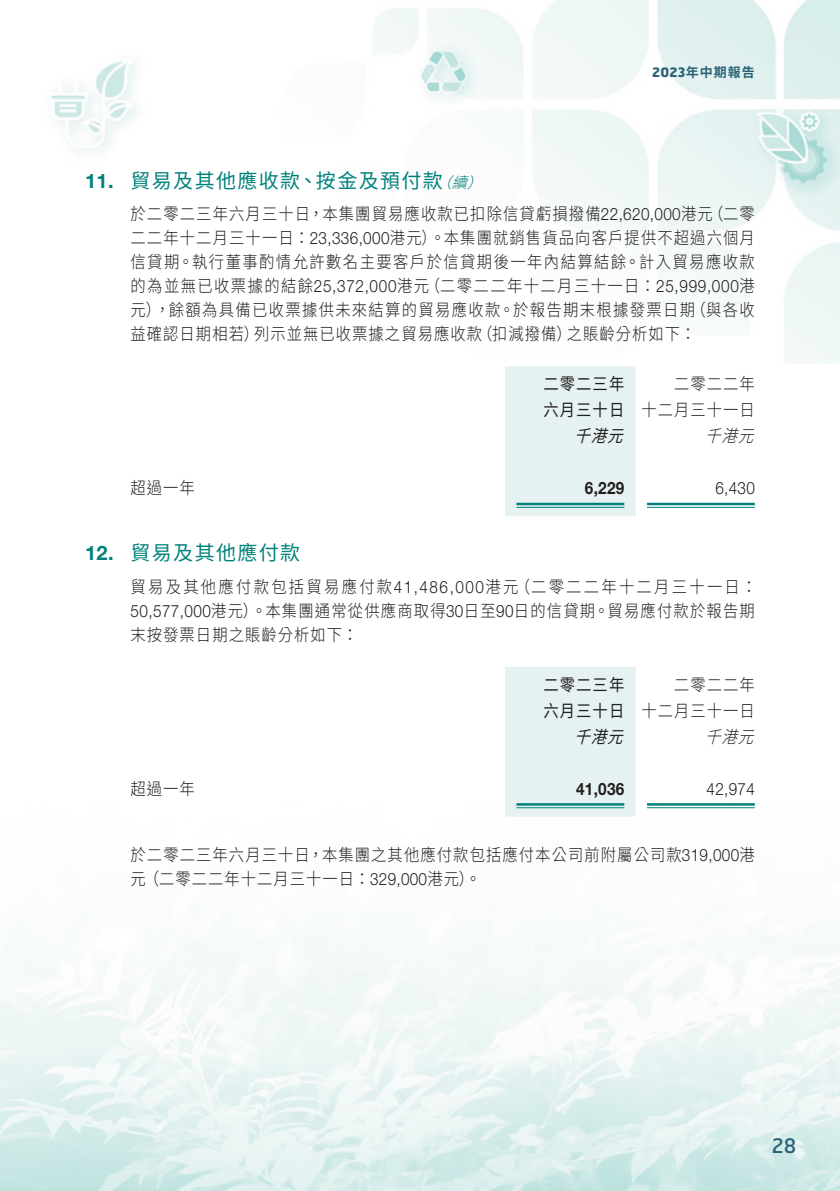
<style>
.page{position:relative;width:840px;height:1191px;background:#fff}
.page>*{position:absolute;margin:0;border:0;box-sizing:border-box;transform-origin:0 0}
.Heading_2{font:20px "Source Han Sans TC";letter-spacing:.07em;color:#00827c}
.Heading_2-2{font:700 20px "Helvetica Neue LT Std";color:#00827c}
.t1{font:20px "Hermes";color:#2b6376}
.Body_Text{font:300 17px/24px "Source Han Sans TC";letter-spacing:.075em;color:#231f20;scale:.9 1}
.Body_Text-2{font:300 17px "Source Han Sans TC";letter-spacing:.095em;color:#231f20;scale:.9 1}
.Body_Text-3{font:17px "Source Han Sans TC";letter-spacing:.07em;color:#231f20;scale:.9 1}
.Body_Text-4{font:300 17px "Source Han Sans TC";letter-spacing:.15em;color:#231f20;scale:.9 1}
.Body_Text-5{font:300 17px "Helvetica Neue LT Std";letter-spacing:.02em;color:#231f20;scale:.9 1}
.Body_Text-6{font:700 17px "Helvetica Neue LT Std";letter-spacing:.02em;color:#231f20;scale:.9 1}
.Body_Text-7{font:italic 300 17px "Source Han Sans TC";color:#231f20;scale:.9 1}
.Body_Text-8{font:italic 17px "Source Han Sans TC";color:#231f20;scale:.9 1}
.Heading_2-3{font:italic 300 15px "Source Han Sans TC";color:#00827c}
.t2{font:700 13px "Source Han Sans TC";letter-spacing:.075em;color:#2b6376}
.s1{font-family:"Hermes"}
.s2{font-family:"Helvetica Neue LT Std"}
</style>
<div class="page">
<img style="left:0;top:0;width:839px;height:1191px">
<div style="left:505px;top:366px;width:130px;height:150px;background:#e5f2f1"></div>
<hr style="left:516px;top:503px;width:108px;height:2px;background:#00827c">
<hr style="left:516px;top:507px;width:108px;height:1px;background:#00827c">
<hr style="left:646px;top:503px;width:108px;height:2px;background:#00827c">
<hr style="left:646px;top:507px;width:108px;height:1px;background:#00827c">
<div style="left:505px;top:667px;width:130px;height:149px;background:#e5f2f1"></div>
<hr style="left:516px;top:803px;width:108px;height:2px;background:#00827c">
<hr style="left:516px;top:807px;width:108px;height:1px;background:#00827c">
<hr style="left:646px;top:803px;width:108px;height:2px;background:#00827c">
<hr style="left:646px;top:807px;width:108px;height:1px;background:#00827c">
<p class="t2" style="left:651px;top:65px;width:104px"><span class="s1">2023</span>年中期報告</p>
<p class="Heading_2-2" style="left:85px;top:168px;width:30px">11.</p>
<p class="Heading_2-2" style="left:85px;top:540px;width:30px">12.</p>
<p class="Heading_2" style="left:130px;top:169px;width:314px">貿易及其他應收款、按金及預付款</p>
<p class="Heading_2-3" style="left:436px;top:174px;width:58px">（ (</p>
<p class="Heading_2-3" style="left:451px;top:174px;width:28px">續</p>
<p class="Body_Text" style="left:130px;top:202px;width:648px">於二零二三年六月三十日，本集團貿易應收款已扣除信貸虧損撥備<span class="s2">22,620,000</span>港元</p>
<p class="Body_Text" style="left:130px;top:226px;width:695px">二二年十二月三十一日：<span class="s2">23,336,000</span>港元）。本集團就銷售貨品向客戶提供不超過六個月</p>
<p class="Body_Text-2" style="left:130px;top:252px;width:694px">信貸期。執行董事酌情允許數名主要客戶於信貸期後一年內結算結餘。計入貿易應收款</p>
<p class="Body_Text-2" style="left:424px;top:276px;width:368px">（二零二二年十二月三十一日：<span class="s2">25,999,000</span>港</p>
<p class="Body_Text" style="left:707px;top:202px;width:54px">（二零</p>
<p class="Body_Text-2" style="left:130px;top:276px;width:333px">的為並無已收票據的結餘<span class="s2">25,372,000</span>港元</p>
<p class="Body_Text" style="left:130px;top:298px;width:629px;text-align:right">元，）餘額為具備已收票據供未來結算的貿易應收款。於報告期末根據發票日期之賬齡分析如下：</p>
<p class="Body_Text" style="left:690px;top:298px;width:73px">（與各收</p>
<p class="Body_Text" style="left:130px;top:322px;width:144px">益確認日期相若）</p>
<p class="Body_Text" style="left:254px;top:322px;width:255px">列示並無已收票據之貿易應收款</p>
<p class="Body_Text" style="left:477px;top:322px;width:106px">（扣減撥備）</p>
<p class="Body_Text" style="left:130px;top:476px;width:73px">超過一年</p>
<p class="Heading_2" style="left:130px;top:541px;width:171px">貿易及其他應付款</p>
<p class="Body_Text-3" style="left:543px;top:374px;width:91px">二零二三年</p>
<p class="Body_Text-3" style="left:543px;top:400px;width:91px">六月三十日</p>
<p class="Body_Text-8" style="left:574px;top:426px;width:69px">千港元</p>
<p class="Body_Text-6" style="left:584px;top:478px;width:45px">6,229</p>
<p class="Body_Text" style="left:673px;top:372px;width:91px">二零二二年</p>
<p class="Body_Text" style="left:641px;top:398px;width:127px">十二月三十一日</p>
<p class="Body_Text-7" style="left:704px;top:426px;width:69px">千港元</p>
<p class="Body_Text-5" style="left:715px;top:478px;width:45px">6,430</p>
<p class="Body_Text" style="left:130px;top:575px;width:694px">貿易及其他應付款包括貿易應付款<span class="s2">41,486,000</span>港元<br><span class="s2">50,577,000</span>港元）。本集團通常從供應商取得<span class="s2">30</span>日至<span class="s2">90</span>日的信貸期。貿易應付款於報告期末按發票日期之賬齡分析如下：</p>
<p class="Body_Text-3" style="left:543px;top:675px;width:91px">二零二三年</p>
<p class="Body_Text-3" style="left:543px;top:701px;width:91px">六月三十日</p>
<p class="Body_Text-4" style="left:514px;top:577px;width:270px">（二零二二年十二月三十一日：</p>
<p class="Body_Text" style="left:673px;top:673px;width:91px">二零二二年</p>
<p class="Body_Text" style="left:641px;top:699px;width:127px">十二月三十一日</p>
<p class="Body_Text-7" style="left:704px;top:727px;width:69px">千港元</p>
<p class="Body_Text-8" style="left:574px;top:727px;width:69px">千港元</p>
<p class="Body_Text" style="left:130px;top:777px;width:73px">超過一年</p>
<p class="Body_Text-6" style="left:575px;top:778px;width:55px">41,036</p>
<p class="Body_Text-5" style="left:706px;top:778px;width:55px">42,974</p>
<p class="Body_Text" style="left:130px;top:842px;width:694px">於二零二三年六月三十日，本集團之其他應付款包括應付本公司前附屬公司款<span class="s2">319,000</span>港元（二零二二年十二月三十一日：<span class="s2">329,000</span>港元。(</p>
<p class="t1" style="left:771px;top:1133px;width:26px">28</p>
</div>
